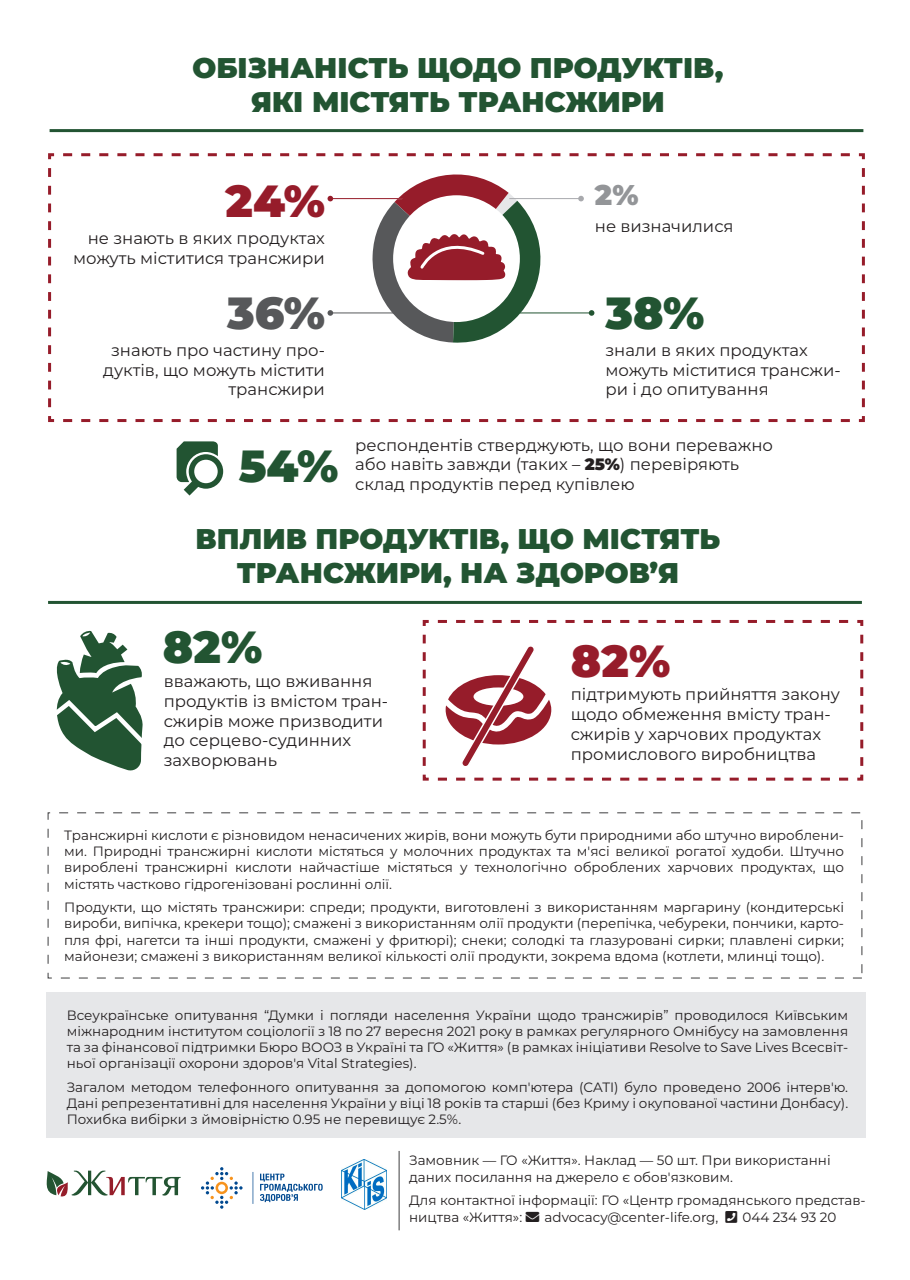
<style>
.page{position:relative;width:910px;height:1280px;background:#fff}
.page>*{position:absolute;margin:0;border:0;box-sizing:border-box;transform-origin:0 0}
.t1{font:900 45px "Montserrat";color:#225432}
.t2{font:900 45px "Montserrat";color:#961c2a}
.t3{font:900 45px "Montserrat";color:#57585a}
.t4{font:900 28.5px/34.2px "Montserrat";color:#225432;text-align:center}
.t5{font:900 28.5px "Montserrat";color:#939598}
.t6{font:16.5px/19.8px "Montserrat";color:#231f20}
.t7{font:13.5px/16.2px "Montserrat";color:#231f20;text-align:justify}
.s1{font-weight:900}
</style>
<div class="page">
<div style="left:46px;top:992px;width:820px;height:146px;background:#e6e7e9"></div>
<img style="left:341px;top:1160px;width:45px;height:50px">
<hr style="left:399px;top:1151px;width:1px;height:79px;background:#3e3e3f">
<svg style="left:201px;top:1167px;width:42px;height:42px"></svg>
<svg style="left:253px;top:1172px;width:1px;height:32px"></svg>
<svg style="left:260px;top:1174px;width:63px;height:28px"></svg>
<svg style="left:46px;top:1170px;width:135px;height:27px"></svg>
<hr style="left:50px;top:129px;width:813px;height:3px;background:#225432">
<hr style="left:48px;top:601px;width:814px;height:3px;background:#225432">
<svg style="left:56px;top:630px;width:87px;height:141px"></svg>
<svg style="left:177px;top:441px;width:46px;height:54px"></svg>
<svg style="left:422px;top:620px;width:442px;height:161px"></svg>
<svg style="left:48px;top:153px;width:817px;height:270px"></svg>
<h2 class="t4" style="left:193px;top:49px;width:532px">ОБІЗНАНІСТЬ ЩОДО ПРОДУКТІВ,<br>ЯКІ МІСТЯТЬ ТРАНСЖИРИ</h2>
<h1 class="t2" style="left:226px;top:167px;width:101px">24%</h1>
<p class="t6" style="left:73px;top:228px;width:253px;text-align:right">не знають в яких продуктах можуть міститися трансжири</p>
<h1 class="t3" style="left:227px;top:279px;width:99px">36%</h1>
<p class="t6" style="left:103px;top:339px;width:223px;text-align:right">знають про частину про&shy;дуктів, що можуть містити трансжири</p>
<h2 class="t5" style="left:595px;top:173px;width:45px">2%</h2>
<p class="t6" style="left:595px;top:216px;width:140px">не визначилися</p>
<h1 class="t1" style="left:605px;top:279px;width:100px">38%</h1>
<p class="t6" style="left:605px;top:339px;width:237px">знали в яких продуктах можуть міститися трансжи&shy;ри і до опитування</p>
<p class="t6" style="left:355px;top:434px;width:419px">респондентів стверджують, що вони переважно або навіть завжди (таких – <span class="s1">25%</span>) перевіряють склад продуктів перед купівлею</p>
<h2 class="t4" style="left:195px;top:519px;width:526px">ВПЛИВ ПРОДУКТІВ, ЩО МІСТЯТЬ<br>ТРАНСЖИРИ, НА ЗДОРОВ’Я</h2>
<h1 class="t1" style="left:239px;top:432px;width:101px">54%</h1>
<h1 class="t1" style="left:163px;top:613px;width:101px">82%</h1>
<h1 class="t2" style="left:571px;top:627px;width:101px">82%</h1>
<p class="t6" style="left:164px;top:670px;width:226px">вважають, що вживання продуктів із вмістом тран&shy;сжирів може призводити до серцево-судинних захворювань</p>
<p class="t6" style="left:571px;top:684px;width:271px">підтримують прийняття закону щодо обмеження вмісту тран&shy;сжирів у харчових продуктах промислового виробництва</p>
<p class="t7" style="left:64px;top:826px;width:781px">Трансжирні кислоти є різновидом ненасичених жирів, вони можуть бути природними або штучно вироблени&shy;ми. Природні трансжирні кислоти містяться у молочних продуктах та м'ясі великої рогатої худоби. Штучно вироблені трансжирні кислоти найчастіше містяться у технологічно оброблених харчових продуктах, що містять частково гідрогенізовані рослинні олії.</p>
<p class="t7" style="left:64px;top:899px;width:781px">Продукти, що містять трансжири: спреди; продукти, виготовлені з використанням маргарину (кондитерські вироби, випічка, крекери тощо); смажені з використанням олії продукти (перепічка, чебуреки, пончики, карто&shy;пля фрі, нагетси та інші продукти, смажені у фритюрі); снеки; солодкі та глазуровані сирки; плавлені сирки; майонези; смажені з використанням великої кількості олії продукти, зокрема вдома (котлети, млинці тощо).</p>
<p class="t7" style="left:67px;top:1006px;width:783px">Всеукраїнське опитування “Думки і погляди населення України щодо трансжирів” проводилося Київським міжнародним інститутом соціології з 18 по 27 вересня 2021 року в рамках регулярного Омнібусу на замовлення та за фінансової підтримки Бюро ВООЗ в Україні та ГО «Життя» (в рамках ініціативи Resolve to Save Lives Всесвіт&shy;ньої організації охорони здоров'я Vital Strategies).</p>
<p class="t7" style="left:67px;top:1078px;width:783px">Загалом методом телефонного опитування за допомогою комп'ютера (CATI) було проведено 2006 інтерв'ю.<br>Дані репрезентативні для населення України у віці 18 років та старші (без Криму і окупованої частини Донбасу).<br>Похибка вибірки з ймовірністю 0.95 не перевищує 2.5%.</p>
<p class="t7" style="left:409px;top:1152px;width:423px">Замовник — ГО «Життя». Наклад — 50 шт. При використанні даних посилання на джерело є обов'язковим.</p>
<p class="t7" style="left:409px;top:1192px;width:458px">Для контактної інформації: ГО «Центр громадянського представ&shy;ництва «Життя»:</p>
<p class="t7" style="left:545px;top:1208px;width:175px">advocacy@center-life.org,</p>
<p class="t7" style="left:743px;top:1208px;width:95px">044 234 93 20</p>
</div>
